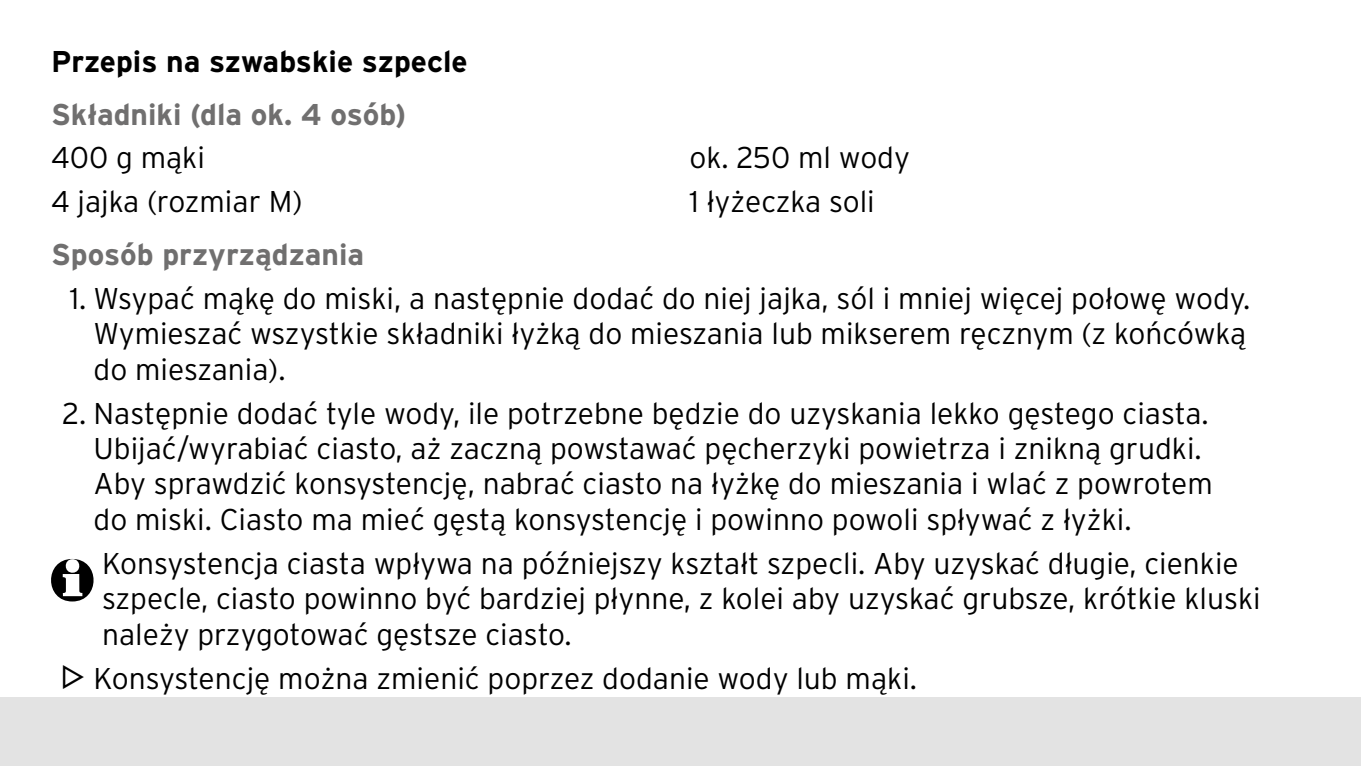
<style>
.page{position:relative;width:1361px;height:766px;background:#fff}
.page>*{position:absolute;margin:0;border:0;box-sizing:border-box;transform-origin:0 0}
.ID_FLIESSTEXT{font:300 30px/35.4px "Interstate OT";color:#000}
.id_subline_2_xivz{font:700 30px "Interstate OT";color:#706f6f}
.ID_SUBLINE_1_IVZ{font:700 30px "Interstate OT";color:#000}
.s1{font-family:"Cgq Logos";font-weight:400}
</style>
<div class="page">
<div style="left:0;top:697px;width:1361px;height:68px;background:#e3e3e3"></div>
<svg style="left:51px;top:558px;width:43px;height:43px"></svg>
<p class="ID_SUBLINE_1_IVZ" style="left:51px;top:43px;width:418px">Przepis na szwabskie szpecle</p>
<p class="id_subline_2_xivz" style="left:51px;top:96px;width:357px">Składniki (dla ok. 4 osób)</p>
<p class="ID_FLIESSTEXT" style="left:51px;top:140px;width:155px">400 g mąki</p>
<p class="ID_FLIESSTEXT" style="left:51px;top:184px;width:253px">4 jajka (rozmiar M)</p>
<p class="ID_FLIESSTEXT" style="left:689px;top:140px;width:222px">ok. 250 ml wody</p>
<p class="ID_FLIESSTEXT" style="left:689px;top:184px;width:187px">1 łyżeczka soli</p>
<p class="id_subline_2_xivz" style="left:51px;top:236px;width:315px">Sposób przyrządzania</p>
<p class="ID_FLIESSTEXT" style="left:94px;top:280px;width:1158px;text-indent:-24px">1. Wsypać mąkę do miski, a następnie dodać do niej jajka, sól i mniej więcej połowę wody.<br>Wymieszać wszystkie składniki łyżką do mieszania lub mikserem ręcznym (z końcówką do mieszania).</p>
<p class="ID_FLIESSTEXT" style="left:94px;top:395px;width:1121px;text-indent:-31px">2. Następnie dodać tyle wody, ile potrzebne będzie do uzyskania lekko gęstego ciasta.<br>Ubijać/wyrabiać ciasto, aż zaczną powstawać pęcherzyki powietrza i znikną grudki.<br>Aby sprawdzić konsystencję, nabrać ciasto na łyżkę do mieszania i wlać z powrotem do miski. Ciasto ma mieć gęstą konsystencję i powinno powoli spływać z łyżki.</p>
<p class="ID_FLIESSTEXT" style="left:102px;top:545px;width:1160px">Konsystencja ciasta wpływa na późniejszy kształt szpecli. Aby uzyskać długie, cienkie szpecle, ciasto powinno być bardziej płynne, z kolei aby uzyskać grubsze, krótkie kluski należy przygotować gęstsze ciasto.</p>
<p class="ID_FLIESSTEXT" style="left:63px;top:660px;width:855px"><span class="s1">M</span> Konsystencję można zmienić poprzez dodanie wody lub mąki.</p>
</div>
